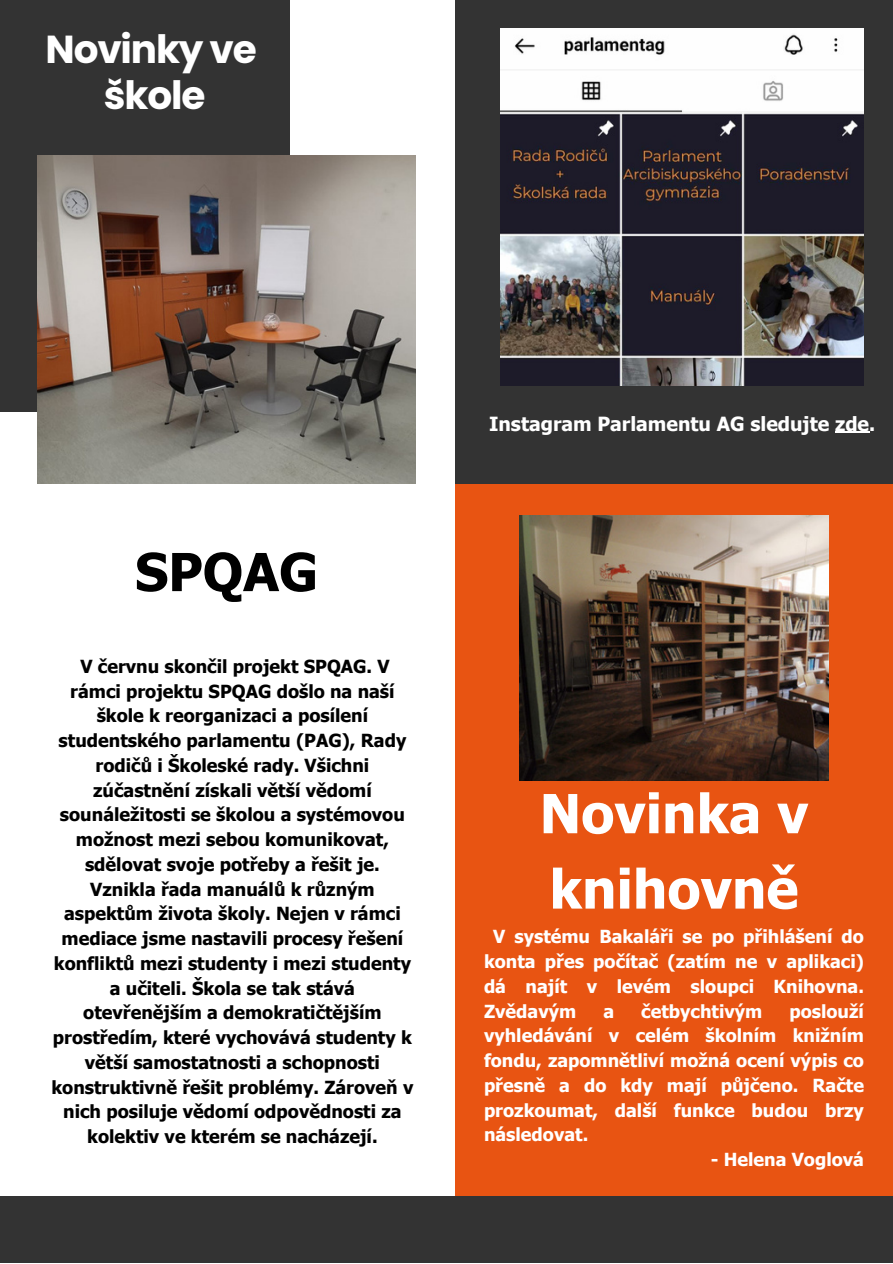
<style>
.page{position:relative;width:893px;height:1264px;background:#fff}
.page>*{position:absolute;margin:0;border:0;box-sizing:border-box;transform-origin:0 0}
.t1{font:700 54px/75.3px "Tahoma";color:#fff}
.t2{font:700 52.5px "Tahoma";color:#000}
.t3{font:700 39px "Poppins";letter-spacing:-.03em;color:#fff}
.t4{font:700 19.5px "Tahoma";color:#fff}
.t5{font:700 18px/24.8px "Tahoma";color:#000;text-align:center}
.t6{font:700 18px/24.8px "Tahoma";color:#fff;text-align:justify}
</style>
<div class="page">
<div style="left:0;top:0;width:290px;height:412px;background:#333"></div>
<div style="left:0;top:1195px;width:892px;height:67px;background:#333"></div>
<img style="left:38px;top:156px;width:377px;height:328px">
<div style="left:455px;top:483px;width:437px;height:712px;background:#e85412"></div>
<img style="left:519px;top:515px;width:309px;height:265px">
<div style="left:455px;top:0;width:437px;height:483px;background:#333"></div>
<img style="left:500px;top:28px;width:363px;height:358px">
<hr style="left:835px;top:432px;width:34px;height:1px;background:#fff">
<p class="t3" style="left:46px;top:22px;width:213px">Novinky ve</p>
<p class="t3" style="left:104px;top:68px;width:103px">škole</p>
<p class="t2" style="left:135px;top:538px;width:185px">SPQAG</p>
<p class="t5" style="left:51px;top:653px;width:363px">V červnu skončil projekt SPQAG. V rámci projektu SPQAG došlo na naší škole k reorganizaci a posílení studentského parlamentu (PAG), Rady rodičů i Školeské rady. Všichni zúčastnění získali větší vědomí sounáležitosti se školou a systémovou možnost mezi sebou komunikovat, sdělovat svoje potřeby a řešit je.<br>Vznikla řada manuálů k různým aspektům života školy. Nejen v rámci mediace jsme nastavili procesy řešení konfliktů mezi studenty i mezi studenty a učiteli. Škola se tak stává otevřenějším a demokratičtějším prostředím, které vychovává studenty k větší samostatnosti a schopnosti konstruktivně řešit problémy. Zároveň v nich posiluje vědomí odpovědnosti za kolektiv ve kterém se nacházejí.</p>
<p class="t4" style="left:489px;top:411px;width:387px">Instagram Parlamentu AG sledujte zde.</p>
<p class="t1" style="left:539px;top:774px;width:270px">Novinka v knihovně</p>
<p class="t6" style="left:484px;top:923px;width:381px;text-indent:9px">V systému Bakaláři se po přihlášení do konta přes počítač (zatím ne v aplikaci) dá najít v levém sloupci Knihovna.<br>Zvědavým</p>
<p class="t6" style="left:484px;top:998px;width:381px;text-indent:305px">poslouží vyhledávání v celém školním knižním fondu, zapomnětliví možná ocení výpis co přesně a do kdy mají půjčeno. Račte prozkoumat, další funkce budou brzy následovat.</p>
<p class="t6" style="left:710px;top:1146px;width:155px">- Helena Voglová</p>
<p class="t6" style="left:603px;top:998px;width:12px">a</p>
<p class="t6" style="left:641px;top:998px;width:123px">četbychtivým</p>
</div>
